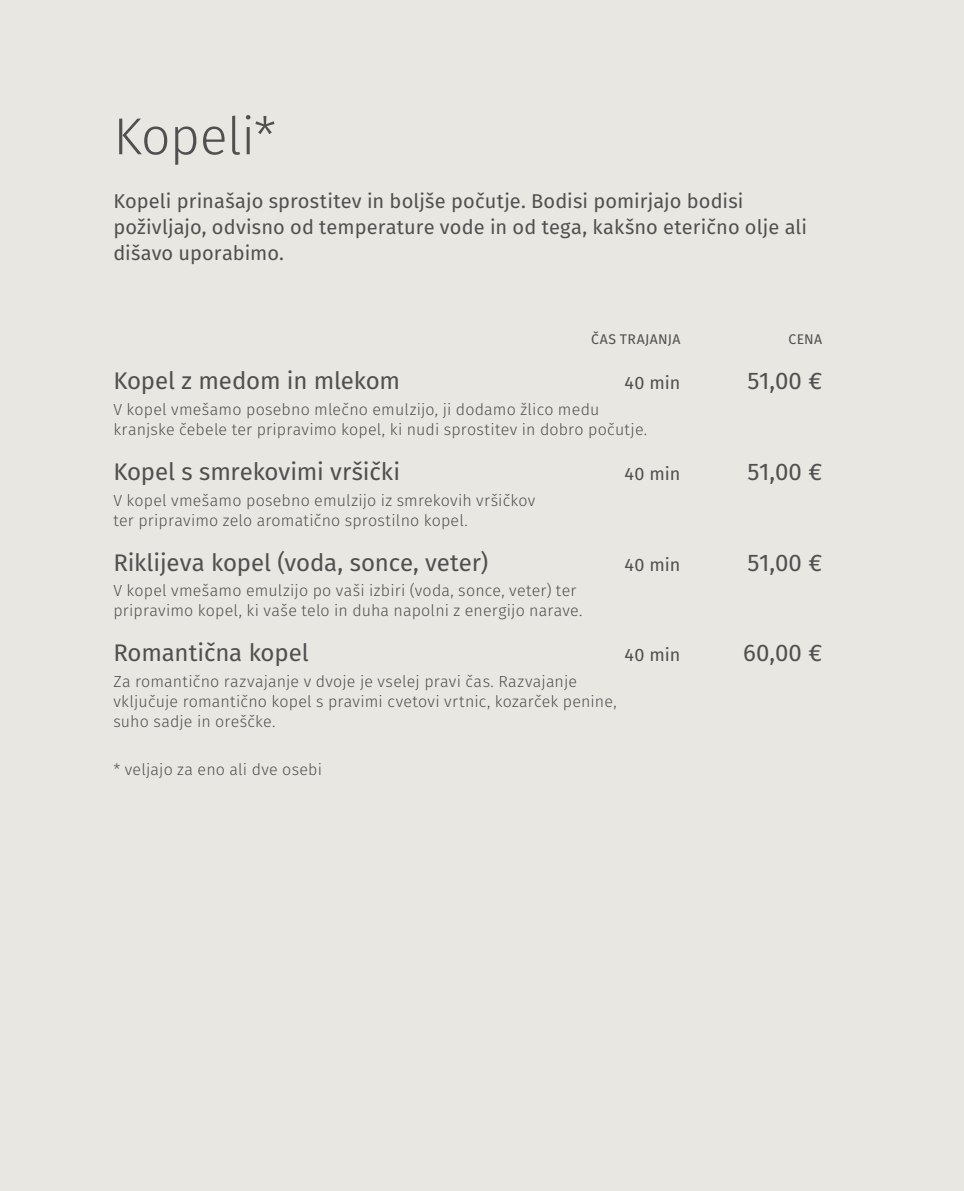
<style>
.page{position:relative;width:964px;height:1191px;background:#e8e7e1}
.page>*{position:absolute;margin:0;border:0;box-sizing:border-box;transform-origin:0 0}
.t1{font:300 52px "Fira Sans";letter-spacing:-.015em;color:#58595b}
.t2{font:24px "Fira Sans";letter-spacing:-.01em;color:#58595b}
.t3{font:20px/26px "Fira Sans";letter-spacing:.005em;color:#58595b}
.t4{font:18px "Fira Sans";color:#58595b}
.t5{font:300 16px/20px "Fira Sans";letter-spacing:.01em;color:#58595b}
.t6{font:14px "Fira Sans";letter-spacing:.025em;color:#58595b}
</style>
<div class="page">
<h1 class="t1" style="left:113px;top:100px;width:164px">Kopeli*</h1>
<p class="t3" style="left:113px;top:190px;width:695px">Kopeli prinašajo sprostitev in boljše počutje. Bodisi pomirjajo bodisi poživljajo, odvisno od temperature vode in od tega, kakšno eterično olje ali dišavo uporabimo.</p>
<p class="t6" style="left:591px;top:330px;width:91px">ČAS TRAJANJA</p>
<p class="t6" style="left:788px;top:330px;width:35px">CENA</p>
<h2 class="t2" style="left:113px;top:364px;width:288px">Kopel z medom in mlekom</h2>
<p class="t4" style="left:624px;top:370px;width:57px">40 min</p>
<h2 class="t2" style="left:747px;top:364px;width:76px">51,00 €</h2>
<p class="t5" style="left:113px;top:400px;width:535px">V kopel vmešamo posebno mlečno emulzijo, ji dodamo žlico medu kranjske čebele ter pripravimo kopel, ki nudi sprostitev in dobro počutje.</p>
<h2 class="t2" style="left:113px;top:455px;width:288px">Kopel s smrekovimi vršički</h2>
<p class="t4" style="left:624px;top:461px;width:57px">40 min</p>
<h2 class="t2" style="left:747px;top:455px;width:76px">51,00 €</h2>
<p class="t5" style="left:113px;top:491px;width:423px">V kopel vmešamo posebno emulzijo iz smrekovih vršičkov ter pripravimo zelo aromatično sprostilno kopel.</p>
<h2 class="t2" style="left:113px;top:545px;width:376px">Riklijeva kopel (voda, sonce, veter)</h2>
<p class="t4" style="left:624px;top:552px;width:57px">40 min</p>
<h2 class="t2" style="left:747px;top:545px;width:76px">51,00 €</h2>
<p class="t5" style="left:113px;top:582px;width:470px">V kopel vmešamo emulzijo po vaši izbiri (voda, sonce, veter) ter pripravimo kopel, ki vaše telo in duha napolni z energijo narave.</p>
<h2 class="t2" style="left:113px;top:636px;width:197px">Romantična kopel</h2>
<p class="t4" style="left:624px;top:642px;width:57px">40 min</p>
<h2 class="t2" style="left:743px;top:636px;width:81px">60,00 €</h2>
<p class="t5" style="left:113px;top:673px;width:505px">Za romantično razvajanje v dvoje je vselej pravi čas. Razvajanje vključuje romantično kopel s pravimi cvetovi vrtnic, kozarček penine, suho sadje in oreščke.</p>
<p class="t5" style="left:113px;top:761px;width:210px">* veljajo za eno ali dve osebi</p>
</div>
